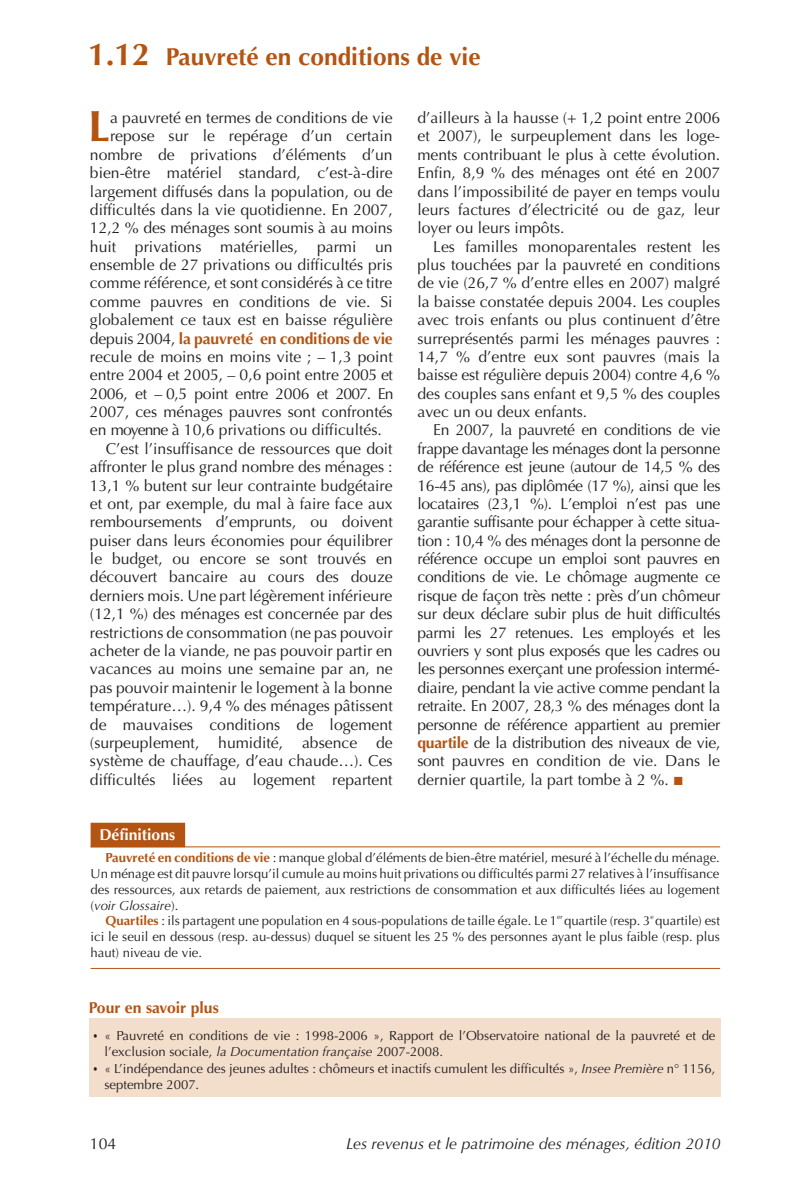
<style>
.page{position:relative;width:793px;height:1192px;background:#fff}
.page>*{position:absolute;margin:0;border:0;box-sizing:border-box;transform-origin:0 0}
.t1{font:700 43.75px "Optima";color:#b45412}
.t2{font:700 31.5px "Optima";color:#b45412}
.t3{font:700 24.5px "Optima";color:#b45412}
.t4{font:15.75px/18.4px "Optima";color:#231f20;text-align:justify}
.t5{font:700 15.75px "Optima";letter-spacing:-.01em;color:#b45412}
.t6{font:italic 15.75px "Optima";color:#231f20}
.t7{font:15.75px "Optima";letter-spacing:-.02em;color:#231f20}
.t8{font:700 15.75px "Optima";color:#fff}
.t9{font:13.12px/16.4px "Optima";color:#231f20}
.t10{font:italic 13.12px "Optima";color:#231f20}
.t11{font:6.48px "Optima";color:#231f20}
.s1{font-weight:400;color:#231f20}
.s2{font-weight:700;color:#b45412}
.s3{font-style:normal}
.s4{font-family:"Helvetica";font-size:11.38px}
.s5{font-style:italic}
</style>
<div class="page">
<div style="left:89px;top:1018px;width:631px;height:79px;background:#f3decc"></div>
<hr style="left:91px;top:846px;width:629px;height:1px;background:#b45412">
<hr style="left:91px;top:968px;width:629px;height:1px;background:#b45412">
<div style="left:91px;top:823px;width:94px;height:24px;background:#b45412"></div>
<h2 class="t2" style="left:88px;top:42px;width:63px">1.12</h2>
<h3 class="t3" style="left:166px;top:47px;width:316px">Pauvreté en conditions de vie</h3>
<h1 class="t1" style="left:88px;top:108px;width:23px">L</h1>
<p class="t4" style="left:110px;top:110px;width:284px">a pauvreté en termes de conditions de vie</p>
<p class="t4" style="left:110px;top:128px;width:284px">repose sur le repérage d’un certain</p>
<p class="t4" style="left:90px;top:147px;width:304px">nombre de privations d’éléments d’un</p>
<p class="t4" style="left:90px;top:165px;width:304px">bien-être matériel standard, c’est-à-dire</p>
<p class="t4" style="left:90px;top:184px;width:304px">largement diffusés dans la population, ou de</p>
<p class="t4" style="left:90px;top:202px;width:304px">difficultés dans la vie quotidienne. En 2007,</p>
<p class="t4" style="left:90px;top:220px;width:304px">12,2 % des ménages sont soumis à au moins</p>
<p class="t4" style="left:90px;top:239px;width:304px">huit privations matérielles, parmi un</p>
<p class="t4" style="left:90px;top:257px;width:304px">ensemble de 27 privations ou difficultés pris</p>
<p class="t4" style="left:90px;top:275px;width:304px">comme référence, et sont considérés à ce titre</p>
<p class="t4" style="left:90px;top:294px;width:304px">comme pauvres en conditions de vie. Si</p>
<p class="t4" style="left:90px;top:312px;width:304px">globalement ce taux est en baisse régulière</p>
<p class="t5" style="left:90px;top:332px;width:304px"><span class="s1">depuis 2004,</span> la pauvreté en conditions de vie</p>
<p class="t4" style="left:90px;top:349px;width:304px">recule de moins en moins vite ; – 1,3 point</p>
<p class="t4" style="left:90px;top:367px;width:304px">entre 2004 et 2005, – 0,6 point entre 2005 et</p>
<p class="t7" style="left:90px;top:387px;width:305px">2006, et – 0,5 point entre 2006 et 2007. En</p>
<p class="t4" style="left:90px;top:404px;width:304px">2007, ces ménages pauvres sont confrontés</p>
<p class="t4" style="left:90px;top:422px;width:293px">en moyenne à 10,6 privations ou difficultés.</p>
<p class="t4" style="left:106px;top:441px;width:288px">C’est l’insuffisance de ressources que doit</p>
<p class="t4" style="left:90px;top:459px;width:304px">affronter le plus grand nombre des ménages :</p>
<p class="t4" style="left:90px;top:477px;width:304px">13,1 % butent sur leur contrainte budgétaire</p>
<p class="t4" style="left:90px;top:496px;width:304px">et ont, par exemple, du mal à faire face aux</p>
<p class="t4" style="left:90px;top:514px;width:304px">remboursements d’emprunts, ou doivent</p>
<p class="t4" style="left:90px;top:533px;width:304px">puiser dans leurs économies pour équilibrer</p>
<p class="t4" style="left:90px;top:551px;width:304px">le budget, ou encore se sont trouvés en</p>
<p class="t4" style="left:90px;top:569px;width:304px">découvert bancaire au cours des douze</p>
<p class="t4" style="left:90px;top:588px;width:304px">derniers mois. Une part légèrement inférieure</p>
<p class="t4" style="left:90px;top:606px;width:304px">(12,1 %) des ménages est concernée par des</p>
<p class="t4" style="left:90px;top:624px;width:304px">restrictions de consommation (ne pas pouvoir</p>
<p class="t4" style="left:90px;top:643px;width:304px">acheter de la viande, ne pas pouvoir partir en</p>
<p class="t4" style="left:90px;top:661px;width:304px">vacances au moins une semaine par an, ne</p>
<p class="t4" style="left:90px;top:680px;width:304px">pas pouvoir maintenir le logement à la bonne</p>
<p class="t4" style="left:90px;top:698px;width:304px">température…). 9,4 % des ménages pâtissent</p>
<p class="t4" style="left:90px;top:716px;width:304px">de mauvaises conditions de logement</p>
<p class="t4" style="left:90px;top:735px;width:304px">(surpeuplement, humidité, absence de</p>
<p class="t4" style="left:90px;top:753px;width:304px">système de chauffage, d’eau chaude…). Ces</p>
<p class="t4" style="left:90px;top:771px;width:304px">difficultés liées au logement repartent</p>
<p class="t8" style="left:99px;top:828px;width:77px">Définitions</p>
<p class="t4" style="left:417px;top:110px;width:304px">d’ailleurs à la hausse (+ 1,2 point entre 2006 et 2007), le surpeuplement dans les loge&shy;ments contribuant le plus à cette évolution.<br>Enfin, 8,9 % des ménages ont été en 2007 dans l’impossibilité de payer en temps voulu leurs factures d’électricité ou de gaz, leur loyer ou leurs impôts.</p>
<p class="t4" style="left:417px;top:239px;width:304px;text-indent:16px">Les familles monoparentales restent les plus touchées par la pauvreté en conditions de vie (26,7 % d’entre elles en 2007) malgré la baisse constatée depuis 2004. Les couples avec trois enfants ou plus continuent d’être surreprésentés parmi les ménages pauvres :<br>14,7 % d’entre eux sont pauvres (mais la baisse est régulière depuis 2004) contre 4,6 % des couples sans enfant et 9,5 % des couples avec un ou deux enfants.</p>
<p class="t4" style="left:417px;top:422px;width:304px;text-indent:16px">En 2007, la pauvreté en conditions de vie frappe davantage les ménages dont la personne de référence est jeune (autour de 14,5 % des 16-45 ans), pas diplômée (17 %), ainsi que les locataires (23,1 %). L’emploi n’est pas une garantie suffisante pour échapper à cette situa&shy;tion : 10,4 % des ménages dont la personne de référence occupe un emploi sont pauvres en conditions de vie. Le chômage augmente ce risque de façon très nette : près d’un chômeur sur deux déclare subir plus de huit difficultés parmi les 27 retenues. Les employés et les ouvriers y sont plus exposés que les cadres ou les personnes exerçant une profession intermé&shy;diaire, pendant la vie active comme pendant la retraite. En 2007, 28,3 % des ménages dont la personne de référence appartient au premier <span class="s2">quartile</span> de la distribution des niveaux de vie, sont pauvres en condition de vie. Dans le dernier quartile, la part tombe à 2 %.</p>
<p class="t9" style="left:105px;top:851px;width:616px"><span class="s2">Pauvreté en conditions de vie</span> : manque global d’éléments de bien-être matériel, mesuré à l’échelle du ménage.</p>
<p class="t9" style="left:91px;top:866px;width:630px">Un ménage est dit pauvre lorsqu’il cumule au moins huit privations ou difficultés parmi 27 relatives à l’insuffisance</p>
<p class="t9" style="left:91px;top:882px;width:631px">des ressources, aux retards de paiement, aux restrictions de consommation et aux difficultés liées au logement</p>
<p class="t10" style="left:91px;top:899px;width:89px"><span class="s3">(</span>voir Glossaire<span class="s3">).</span></p>
<p class="t9" style="left:105px;top:914px;width:453px"><span class="s2">Quartiles</span> : ils partagent une population en 4 sous-populations de taille égale. Le 1</p>
<p class="t11" style="left:557px;top:914px;width:7px">er</p>
<p class="t9" style="left:564px;top:914px;width:157px">quartile (resp. 3 quartile) est</p>
<p class="t11" style="left:650px;top:914px;width:5px">e</p>
<p class="t9" style="left:91px;top:930px;width:631px;line-height:15.8px">ici le seuil en dessous (resp. au-dessus) duquel se situent les 25 % des personnes ayant le plus faible (resp. plus haut) niveau de vie.</p>
<p class="t5" style="left:89px;top:1001px;width:131px">Pour en savoir plus</p>
<p class="t9" style="left:104px;top:1028px;width:612px;text-indent:-10px"><span class="s4">•</span> « Pauvreté en conditions de vie : 1998-2006 », Rapport de l’Observatoire national de la pauvreté et de l’exclusion sociale, <span class="s5">la Documentation française</span> 2007-2008.</p>
<p class="t9" style="left:104px;top:1061px;width:612px;text-indent:-10px"><span class="s4">•</span> « L’indépendance des jeunes adultes : chômeurs et inactifs cumulent les difficultés », <span class="s5">Insee Première</span> n° 1156, septembre 2007.</p>
<p class="t4" style="left:90px;top:1136px;width:28px">104</p>
<p class="t6" style="left:346px;top:1137px;width:376px">Les revenus et le patrimoine des ménages, édition 2010</p>
</div>
